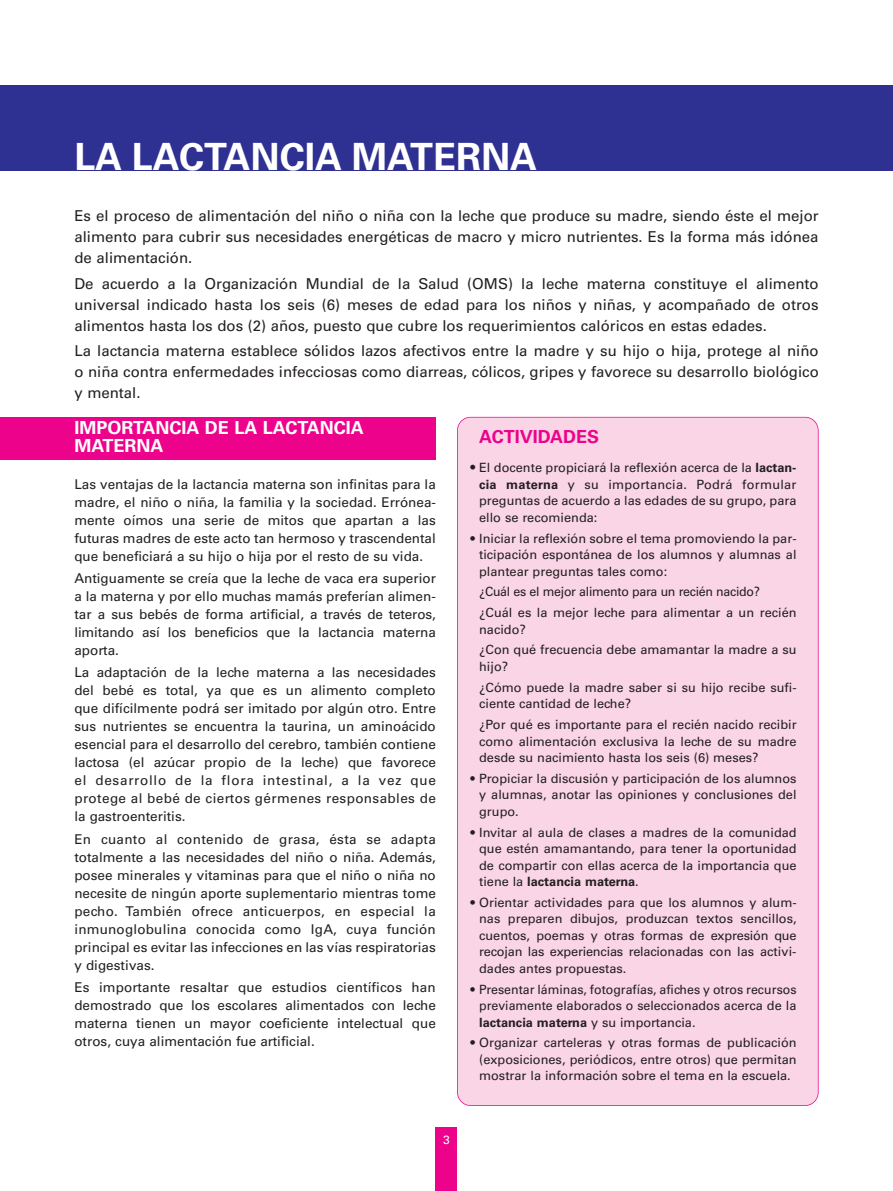
<style>
.page{position:relative;width:893px;height:1191px;background:#fff}
.page>*{position:absolute;margin:0;border:0;box-sizing:border-box;transform-origin:0 0}
.t1{font:700 37.5px "Univers";color:#fff}
.t2{font:700 18px/18px "Univers";color:#fff}
.t3{font:700 18px "Univers";color:#ed028c}
.t4{font:15px/21px "Univers";color:#231f20;text-align:justify}
.t5{font:13.5px/18px "Univers";color:#231f20;text-align:justify}
.t6{font:12.75px/16.5px "Univers";color:#231f20;text-align:justify}
.t7{font:12.75px/20.7px "Univers";letter-spacing:-.02em;color:#231f20}
.t8{font:12px "Univers";color:#fff}
.s1{font-size:13.5px}
.s2{font-weight:700}
</style>
<div class="page">
<div style="left:436px;top:1127px;width:21px;height:64px;background:#ed028c"></div>
<div style="left:0;top:85px;width:893px;height:85px;background:#2e3092"></div>
<div style="left:0;top:417px;width:436px;height:42px;background:#ed028c"></div>
<div style="left:457px;top:417px;width:361px;height:688px;background:#fad5e5;border-radius:13px"></div>
<div style="left:457px;top:417px;width:362px;height:689px;border:2px solid #ed028c;border-radius:14px"></div>
<h1 class="t1" style="left:74px;top:143px;width:464px">LA LACTANCIA MATERNA</h1>
<p class="t4" style="left:74px;top:207px;width:746px">Es el proceso de alimentación del niño o niña con la leche que produce su madre, siendo éste el mejor alimento para cubrir sus necesidades energéticas de macro y micro nutrientes. Es la forma más idónea de alimentación.</p>
<p class="t4" style="left:74px;top:274px;width:746px">De acuerdo a la Organización Mundial de la Salud (OMS) la leche materna constituye el alimento universal indicado hasta los seis (6) meses de edad para los niños y niñas, y acompañado de otros alimentos hasta los dos (2) años, puesto que cubre los requerimientos calóricos en estas edades.</p>
<p class="t4" style="left:74px;top:341px;width:746px">La lactancia materna establece sólidos lazos afectivos entre la madre y su hijo o hija, protege al niño o niña contra enfermedades infecciosas como diarreas, cólicos, gripes y favorece su desarrollo biológico y mental.</p>
<h2 class="t3" style="left:479px;top:430px;width:121px">ACTIVIDADES</h2>
<p class="t6" style="left:479px;top:461px;width:319px;text-indent:-9px"><span class="s1">•</span> El docente propiciará la reflexión acerca de la <span class="s2">lactan&shy;cia materna</span> y su importancia. Podrá formular preguntas de acuerdo a las edades de su grupo, para ello se recomienda:</p>
<p class="t6" style="left:479px;top:531px;width:319px;text-indent:-9px">• Iniciar la reflexión sobre el tema promoviendo la par&shy;ticipación espontánea de los alumnos y alumnas al plantear preguntas tales como:</p>
<p class="t7" style="left:479px;top:582px;width:319px">¿Cuál es el mejor alimento para un recién nacido?<br>¿Cuál es la mejor leche para alimentar a un recién</p>
<p class="t6" style="left:479px;top:620px;width:319px;line-height:20.7px">nacido?<br>¿Con qué frecuencia debe amamantar la madre a su</p>
<p class="t6" style="left:479px;top:657px;width:319px;line-height:20.7px">hijo?<br>¿Cómo puede la madre saber si su hijo recibe sufi-</p>
<p class="t6" style="left:479px;top:694px;width:319px;line-height:20.7px">ciente cantidad de leche?<br>¿Por qué es importante para el recién nacido recibir</p>
<p class="t6" style="left:479px;top:734px;width:319px">como alimentación exclusiva la leche de su madre desde su nacimiento hasta los seis (6) meses?</p>
<p class="t6" style="left:479px;top:771px;width:319px;text-indent:-9px">• Propiciar la discusión y participación de los alumnos y alumnas, anotar las opiniones y conclusiones del grupo.</p>
<p class="t6" style="left:479px;top:825px;width:319px;text-indent:-9px">• Invitar al aula de clases a madres de la comunidad que estén amamantando, para tener la oportunidad de compartir con ellas acerca de la importancia que tiene la <span class="s2">lactancia materna</span>.</p>
<p class="t6" style="left:479px;top:895px;width:319px;text-indent:-9px">• Orientar actividades para que los alumnos y alum&shy;nas preparen dibujos, produzcan textos sencillos, cuentos, poemas y otras formas de expresión que recojan las experiencias relacionadas con las activi&shy;dades antes propuestas.</p>
<p class="t6" style="left:479px;top:982px;width:319px;text-indent:-9px">• Presentar láminas, fotografías, afiches y otros recursos previamente elaborados o seleccionados acerca de la <span class="s2">lactancia materna</span> y su importancia.</p>
<p class="t6" style="left:479px;top:1035px;width:319px;text-indent:-9px">• Organizar carteleras y otras formas de publicación (exposiciones, periódicos, entre otros) que permitan mostrar la información sobre el tema en la escuela.</p>
<h2 class="t2" style="left:74px;top:420px;width:291px">IMPORTANCIA DE LA LACTANCIA<br>MATERNA</h2>
<p class="t5" style="left:74px;top:476px;width:363px">Las ventajas de la lactancia materna son infinitas para la madre, el niño o niña, la familia y la sociedad. Errónea&shy;mente oímos una serie de mitos que apartan a las futuras madres de este acto tan hermoso y trascendental que beneficiará a su hijo o hija por el resto de su vida.</p>
<p class="t5" style="left:74px;top:570px;width:363px">Antiguamente se creía que la leche de vaca era superior a la materna y por ello muchas mamás preferían alimen&shy;tar a sus bebés de forma artificial, a través de teteros, limitando así los beneficios que la lactancia materna aporta.</p>
<p class="t5" style="left:74px;top:664px;width:363px">La adaptación de la leche materna a las necesidades del bebé es total, ya que es un alimento completo que difícilmente podrá ser imitado por algún otro. Entre sus nutrientes se encuentra la taurina, un aminoácido esencial para el desarrollo del cerebro, también contiene lactosa (el azúcar propio de la leche) que favorece el desarrollo de la flora intestinal, a la vez que protege al bebé de ciertos gérmenes responsables de la gastroenteritis.</p>
<p class="t5" style="left:74px;top:831px;width:363px">En cuanto al contenido de grasa, ésta se adapta totalmente a las necesidades del niño o niña. Además, posee minerales y vitaminas para que el niño o niña no necesite de ningún aporte suplementario mientras tome pecho. También ofrece anticuerpos, en especial la inmunoglobulina conocida como IgA, cuya función principal es evitar las infecciones en las vías respiratorias y digestivas.</p>
<p class="t5" style="left:74px;top:979px;width:363px">Es importante resaltar que estudios científicos han demostrado que los escolares alimentados con leche materna tienen un mayor coeficiente intelectual que otros, cuya alimentación fue artificial.</p>
<p class="t8" style="left:443px;top:1135px;width:8px">3</p>
</div>
